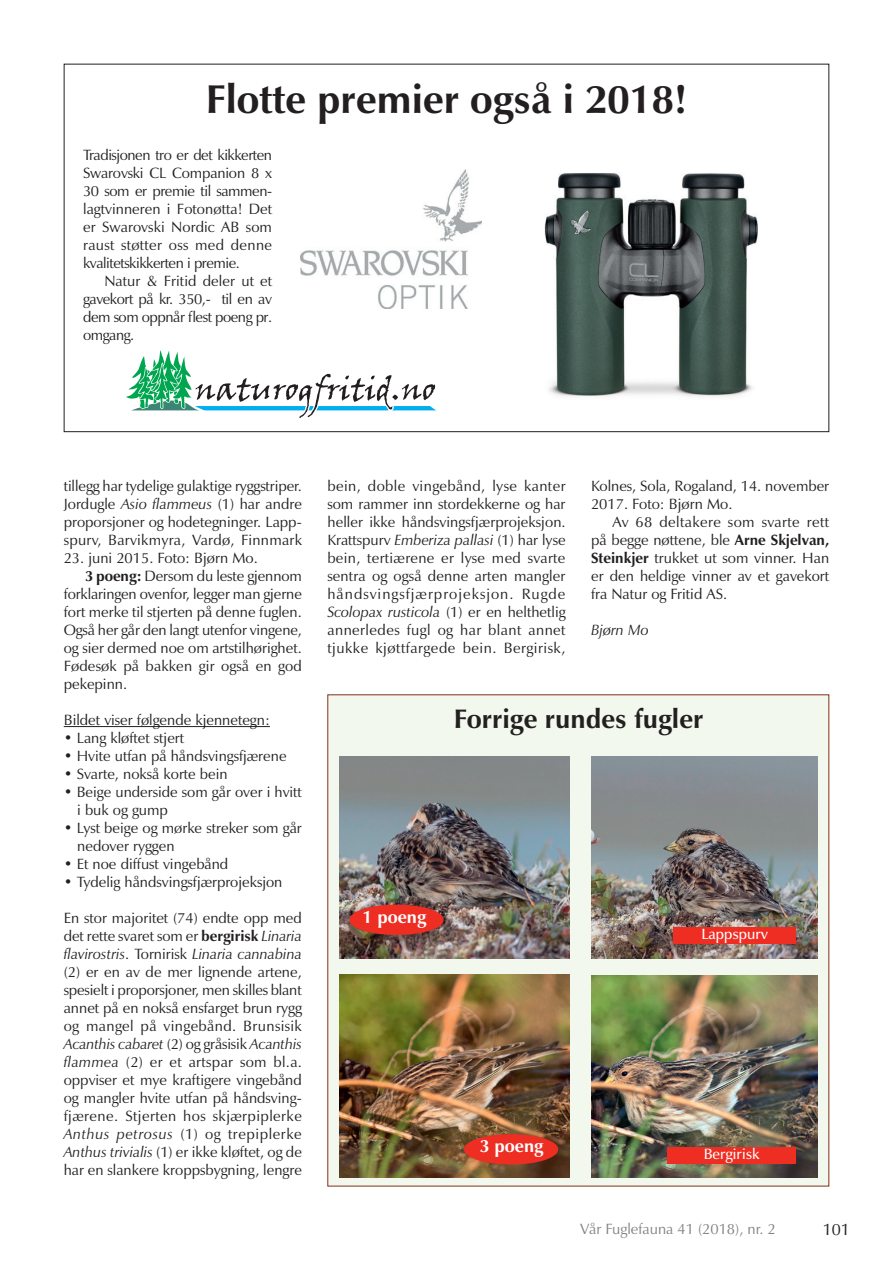
<style>
.page{position:relative;width:893px;height:1263px;background:#fff}
.page>*{position:absolute;margin:0;border:0;box-sizing:border-box;transform-origin:0 0}
.t1{font:700 40.5px "Zapf Humanist 601 BT";color:#231f20}
.t2{font:700 27px "Zapf Humanist 601 BT";color:#231f20}
.t3{font:700 18px "Zapf Humanist 601 BT";color:#fff}
.t4{font:16.5px "Zapf Humanist 601 BT";color:#231f20}
.t5{font:15px/18px "Zapf Humanist 601 BT";color:#231f20;text-align:justify}
.t6{font:15px "Zapf Humanist 601 BT";color:#808285}
.t7{font:600 15px "Zapf Humanist 601 BT";color:#fff}
.t8{font:italic 15px "Zapf Humanist 601 BT";color:#231f20}
.s1{font-style:italic}
.s2{font-weight:700}
</style>
<div class="page">
<div style="left:327px;top:694px;width:502px;height:492px;background:#f2f8ee"></div>
<img style="left:591px;top:975px;width:227px;height:203px">
<img style="left:339px;top:975px;width:231px;height:203px">
<img style="left:339px;top:756px;width:231px;height:203px">
<img style="left:591px;top:756px;width:227px;height:203px">
<div style="left:673px;top:927px;width:123px;height:17px;background:#ee2d23"></div>
<div style="left:668px;top:1148px;width:128px;height:16px;background:#ee2d23"></div>
<svg style="left:126px;top:350px;width:310px;height:68px"></svg>
<img style="left:300px;top:170px;width:182px;height:139px">
<hr style="left:64px;top:726px;width:206px;height:1px;background:#231f20">
<div style="left:350px;top:905px;width:93px;height:29px;background:#ee2d23;border-radius:50%"></div>
<div style="left:349px;top:905px;width:95px;height:30px;border:2px solid #ee2d23;border-radius:50%"></div>
<div style="left:465px;top:1135px;width:92px;height:29px;background:#ee2d23;border-radius:50%"></div>
<div style="left:464px;top:1134px;width:94px;height:30px;border:2px solid #ee2d23;border-radius:50%"></div>
<img style="left:544px;top:173px;width:214px;height:224px">
<h1 class="t1" style="left:206px;top:74px;width:483px">Flotte premier også i 2018!</h1>
<p class="t5" style="left:83px;top:146px;width:191px">Tradisjonen tro er det kikkerten Swarovski CL Companion 8 x 30 som er premie til sammen&shy;lagtvinneren i Fotonøtta! Det er Swarovski Nordic AB som raust støtter oss med denne kvalitetskikkerten i premie.</p>
<p class="t5" style="left:83px;top:272px;width:191px;text-indent:21px">Natur &amp; Fritid deler ut et gavekort på kr. 350,- til en av dem som oppnår flest poeng pr. omgang.</p>
<p class="t5" style="left:64px;top:476px;width:240px">tillegg har tydelige gulaktige ryggstriper.<br>Jordugle <span class="s1">Asio flammeus</span> (1) har andre proporsjoner og hodetegninger. Lapp&shy;spurv, Barvikmyra, Vardø, Finnmark</p>
<p class="t5" style="left:64px;top:548px;width:196px">23. juni 2015. Foto: Bjørn Mo.</p>
<p class="t5" style="left:85px;top:566px;width:219px"><span class="s2">3 poeng:</span> Dersom du leste gjennom</p>
<p class="t5" style="left:64px;top:584px;width:240px">forklaringen ovenfor, legger man gjerne</p>
<p class="t5" style="left:64px;top:602px;width:240px">fort merke til stjerten på denne fuglen.</p>
<p class="t5" style="left:64px;top:620px;width:240px">Også her går den langt utenfor vingene,</p>
<p class="t5" style="left:64px;top:638px;width:240px">og sier dermed noe om artstilhørighet.</p>
<p class="t5" style="left:64px;top:656px;width:240px">Fødesøk på bakken gir også en god</p>
<p class="t5" style="left:64px;top:674px;width:65px">pekepinn.</p>
<p class="t5" style="left:64px;top:710px;width:208px">Bildet viser følgende kjennetegn:</p>
<p class="t5" style="left:64px;top:728px;width:122px">• Lang kløftet stjert</p>
<p class="t5" style="left:64px;top:746px;width:224px">• Hvite utfan på håndsvingsfjærene</p>
<p class="t5" style="left:64px;top:764px;width:165px">• Svarte, nokså korte bein</p>
<p class="t5" style="left:77px;top:782px;width:226px;text-indent:-14px">• Beige underside som går over i hvitt i buk og gump</p>
<p class="t5" style="left:77px;top:818px;width:226px;text-indent:-14px">• Lyst beige og mørke streker som går nedover ryggen</p>
<p class="t5" style="left:64px;top:854px;width:166px">• Et noe diffust vingebånd</p>
<p class="t5" style="left:64px;top:872px;width:220px">• Tydelig håndsvingsfjærprojeksjon</p>
<p class="t5" style="left:64px;top:908px;width:240px">En stor majoritet (74) endte opp med det rette svaret som er <span class="s2">bergirisk</span> <span class="s1">Linaria flavirostris</span>. Tornirisk <span class="s1">Linaria cannabina </span>(2) er en av de mer lignende artene, spesielt i proporsjoner, men skilles blant annet på en nokså ensfarget brun rygg og mangel på vingebånd. Brunsisik <span class="s1">Acanthis cabaret</span> (2) og gråsisik <span class="s1">Acanthis flammea</span> (2) er et artspar som bl.a. oppviser et mye kraftigere vingebånd og mangler hvite utfan på håndsving&shy;fjærene. Stjerten hos skjærpiplerke <span class="s1">Anthus petrosus</span> (1) og trepiplerke <span class="s1">Anthus trivialis</span> (1) er ikke kløftet, og de har en slankere kroppsbygning, lengre</p>
<p class="t5" style="left:327px;top:476px;width:240px">bein, doble vingebånd, lyse kanter som rammer inn stordekkerne og har heller ikke håndsvingsfjærprojeksjon.<br>Krattspurv <span class="s1">Emberiza pallasi</span> (1) har lyse bein, tertiærene er lyse med svarte sentra og også denne arten mangler håndsvingsfjærprojeksjon. Rugde <span class="s1">Scolopax rusticola</span> (1) er en helthetlig annerledes fugl og har blant annet tjukke kjøttfargede bein. Bergirisk,</p>
<p class="t5" style="left:591px;top:476px;width:240px">Kolnes, Sola, Rogaland, 14. november<br>2017. Foto: Bjørn Mo.</p>
<p class="t5" style="left:591px;top:512px;width:240px;text-indent:21px">Av 68 deltakere som svarte rett på begge nøttene, ble <span class="s2">Arne Skjelvan, Steinkjer</span> trukket ut som vinner. Han er den heldige vinner av et gavekort fra Natur og Fritid AS.</p>
<p class="t8" style="left:591px;top:620px;width:59px">Bjørn Mo</p>
<h2 class="t2" style="left:454px;top:702px;width:251px">Forrige rundes fugler</h2>
<p class="t3" style="left:362px;top:905px;width:65px">1 poeng</p>
<p class="t7" style="left:702px;top:925px;width:68px">Lappspurv</p>
<p class="t3" style="left:480px;top:1135px;width:65px">3 poeng</p>
<p class="t7" style="left:704px;top:1145px;width:58px">Bergirisk</p>
<p class="t6" style="left:580px;top:1219px;width:197px">Vår Fuglefauna 41 (2018), nr. 2</p>
<p class="t4" style="left:823px;top:1219px;width:29px">101</p>
</div>
